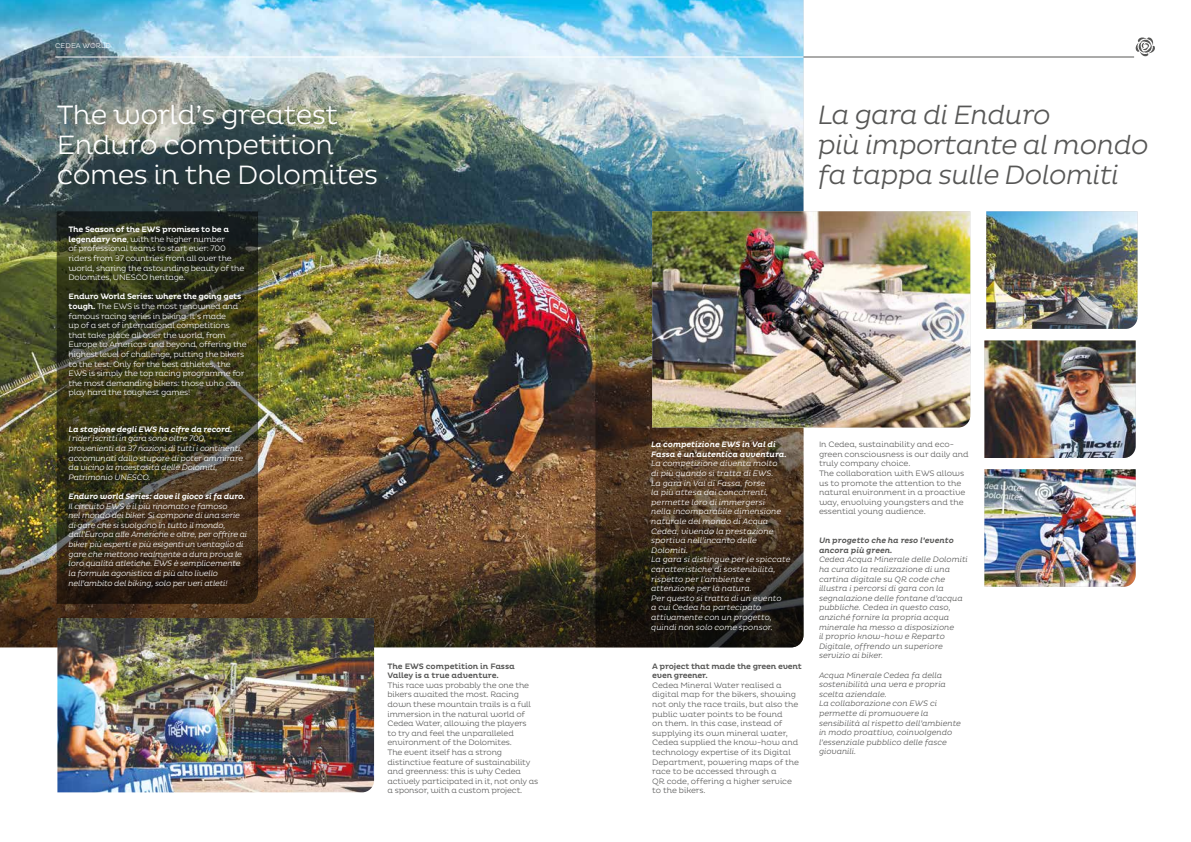
<style>
.page{position:relative;width:1191px;height:842px;background:#fff}
.page>*{position:absolute;margin:0;border:0;box-sizing:border-box;transform-origin:0 0}
.t1{font:300 27px/30px "Pluto";letter-spacing:-.02em;color:#fff}
.t2{font:italic 300 27px/30px "Pluto";letter-spacing:-.03em;color:#575756}
.t3{font:300 8px/9.6px "Pluto";letter-spacing:-.01em;color:#575756}
.t4{font:300 8px/9.6px "Pluto";letter-spacing:-.03em;color:#fff}
.t5{font:italic 300 8px/9.6px "Pluto";letter-spacing:-.01em;color:#575756}
.t6{font:italic 300 8px/9.6px "Pluto";letter-spacing:-.03em;color:#fff}
.t7{font:italic 300 8px/9.6px "Pluto";letter-spacing:-.01em;color:#fff}
.t8{font:500 8px/9.6px "Pluto";letter-spacing:-.02em;color:#575756}
.t9{font:italic 500 8px "Pluto";letter-spacing:-.03em;color:#fff}
.t10{font:italic 500 8px/9.6px "Pluto";letter-spacing:-.01em;color:#fff}
.t11{font:italic 500 8px/9.6px "Pluto";letter-spacing:-.01em;color:#575756}
.t12{font:300 7px "Pluto";color:#fff}
.s1{font-weight:500}
</style>
<div class="page">
<img style="left:0;top:0;width:803px;height:530px">
<svg style="left:1135px;top:37px;width:20px;height:19px"></svg>
<img style="left:984px;top:469px;width:151px;height:118px">
<img style="left:986px;top:211px;width:151px;height:118px">
<img style="left:984px;top:340px;width:151px;height:118px">
<hr style="left:803px;top:57px;width:331px;height:1px;background:#575756">
<hr style="left:55px;top:57px;width:748px;height:1px;background:#fff">
<svg style="left:57px;top:211px;width:201px;height:319px;background:#39371e"></svg>
<img style="left:595px;top:148px;width:208px;height:382px">
<img style="left:652px;top:211px;width:318px;height:216px">
<svg style="left:0;top:530px;width:803px;height:117px;background:#44321f"></svg>
<img style="left:57px;top:618px;width:317px;height:174px">
<img style="left:49px;top:95px;width:342px;height:104px">
<p class="t12" style="left:55px;top:42px;width:57px">CEDEA WORLD</p>
<h1 class="t1" style="left:57px;top:100px;width:323px">The world’s greatest<br>Enduro competition comes in the Dolomites</h1>
<p class="t4" style="left:69px;top:225px;width:177px"><span class="s1">The Season of the EWS promises to be a legendary one</span>, with the higher number<br>of professional teams to start ever: 700 riders from 37 countries from all over the world, sharing the astounding beauty of the Dolomites, UNESCO heritage.</p>
<p class="t4" style="left:69px;top:292px;width:180px"><span class="s1">Enduro World Series: where the going gets tough.</span> The EWS is the most renowned and famous racing series in biking. It’s made<br>up of a set of international competitions that take place all over the world, from Europe to Americas and beyond, offering the highest level of challenge, putting the bikers to the test. Only for the best athletes, the EWS is simply the top racing programme for the most demanding bikers: those who can play hard the toughest games!</p>
<p class="t9" style="left:69px;top:425px;width:166px">La stagione degli EWS ha cifre da record.</p>
<p class="t6" style="left:69px;top:434px;width:176px">I rider iscritti in gara sono oltre 700, provenienti da 37 nazioni di tutti i continenti, accomunati dallo stupore di poter ammirare da vicino la maestosità delle Dolomiti, Patrimonio UNESCO.</p>
<p class="t9" style="left:69px;top:492px;width:178px">Enduro world Series: dove il gioco si fa duro.</p>
<p class="t6" style="left:69px;top:501px;width:180px">Il circuito EWS è il più rinomato e famoso<br>nel mondo dei biker. Si compone di una serie di gare che si svolgono in tutto il mondo, dall’Europa alle Americhe e oltre, per offrire ai biker più esperti e più esigenti un ventaglio di gare che mettono realmente a dura prova le loro qualità atletiche. EWS è semplicemente la formula agonistica di più alto livello nell’ambito del biking, solo per veri atleti!</p>
<p class="t8" style="left:387px;top:661px;width:129px">The EWS competition in Fassa<br>Valley is a true adventure.</p>
<p class="t3" style="left:387px;top:680px;width:152px">This race was probably the one the bikers awaited the most. Racing down these mountain trails is a full immersion in the natural world of Cedea Water, allowing the players<br>to try and feel the unparalleled environment of the Dolomites.<br>The event itself has a strong distinctive feature of sustainability and greenness: this is why Cedea actively participated in it, not only as a sponsor, with a custom project.</p>
<h1 class="t2" style="left:817px;top:100px;width:333px">La gara di Enduro<br>più importante al mondo fa tappa sulle Dolomiti</h1>
<p class="t10" style="left:651px;top:440px;width:137px">La competizione EWS in Val di<br>Fassa è un’autentica avventura.</p>
<p class="t7" style="left:651px;top:459px;width:141px">La competizione diventa molto<br>di più quando si tratta di EWS.<br>La gara in Val di Fassa, forse<br>la più attesa dai concorrenti, permette loro di immergersi<br>nella incomparabile dimensione naturale del mondo di Acqua<br>Cedea, vivendo la prestazione sportiva nell’incanto delle<br>Dolomiti.<br>La gara si distingue per le spiccate caratteristiche di sostenibilità, rispetto per l’ambiente e attenzione per la natura.<br>Per questo si tratta di un evento<br>a cui Cedea ha partecipato attivamente con un progetto, quindi non solo come sponsor.</p>
<p class="t8" style="left:652px;top:661px;width:151px">A project that made the green event even greener.</p>
<p class="t3" style="left:652px;top:680px;width:148px">Cedea Mineral Water realised a digital map for the bikers, showing not only the race trails, but also the public water points to be found<br>on them. In this case, instead of supplying its own mineral water,<br>Cedea supplied the know-how and technology expertise of its Digital<br>Department, powering maps of the race to be accessed through a<br>QR code, offering a higher service to the bikers.</p>
<p class="t3" style="left:819px;top:440px;width:151px">In Cedea, sustainability and eco&shy;green consciousness is our daily and truly company choice.<br>The collaboration with EWS allows us to promote the attention to the natural environment in a proactive way, envolving youngsters and the essential young audience.</p>
<p class="t11" style="left:819px;top:536px;width:136px">Un progetto che ha reso l’evento ancora più green.</p>
<p class="t5" style="left:819px;top:555px;width:150px">Cedea Acqua Minerale delle Dolomiti ha curato la realizzazione di una cartina digitale su QR code che illustra i percorsi di gara con la segnalazione delle fontane d’acqua pubbliche. Cedea in questo caso, anziché fornire la propria acqua minerale ha messo a disposizione<br>il proprio know-how e Reparto<br>Digitale, offrendo un superiore servizio ai biker.</p>
<p class="t5" style="left:819px;top:670px;width:144px">Acqua Minerale Cedea fa della sostenibilità una vera e propria scelta aziendale.<br>La collaborazione con EWS ci permette di promuovere la sensibilità al rispetto dell’ambiente in modo proattivo, coinvolgendo l’essenziale pubblico delle fasce giovanili.</p>
</div>
